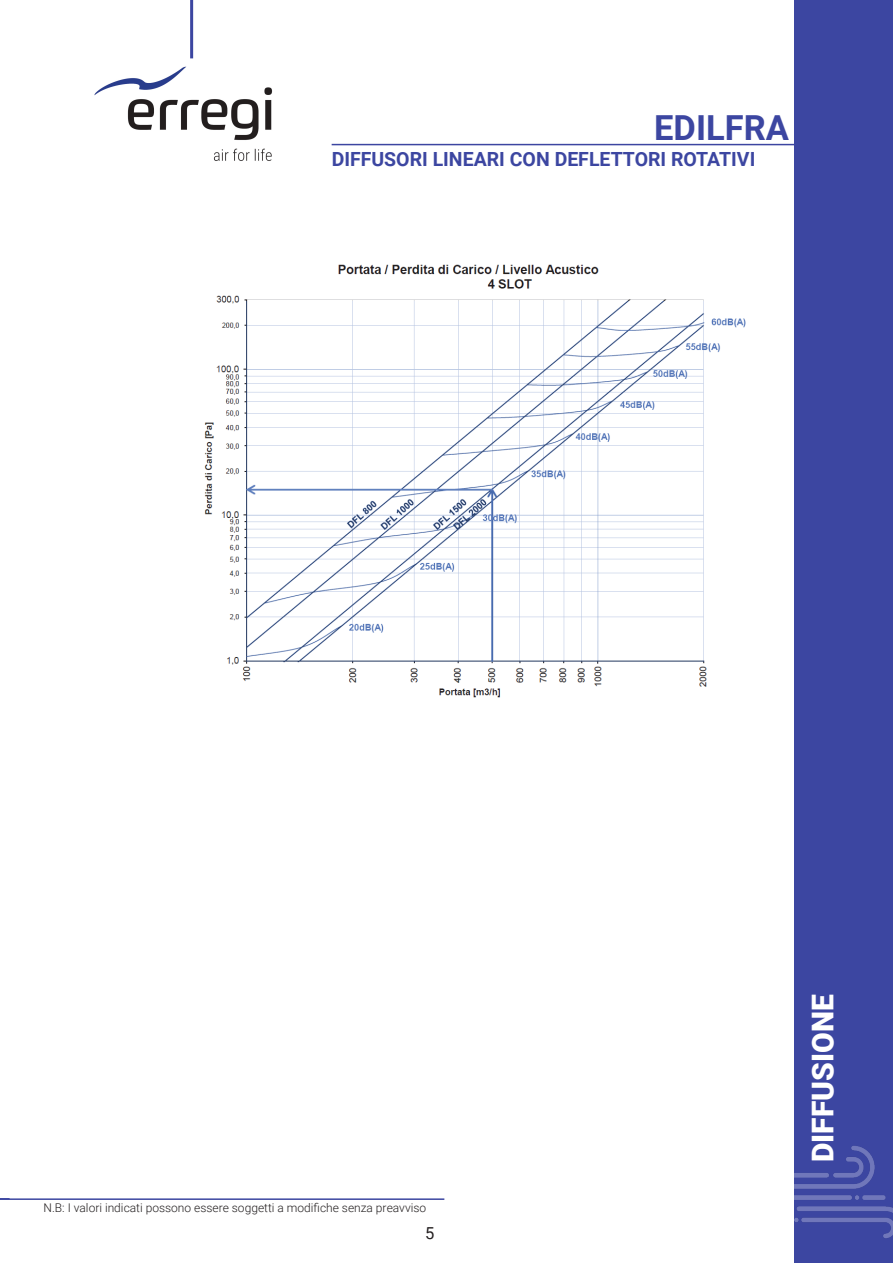
<style>
.page{position:relative;width:893px;height:1263px;background:#fff}
.page>*{position:absolute;margin:0;border:0;box-sizing:border-box;transform-origin:0 0}
.t1{font:700 34.5px "Roboto";color:#3c46a1}
.t2{font:900 30px "Roboto";color:#fff}
.t3{font:700 19.5px "Roboto";color:#3c46a1}
.t4{font:16.5px "Roboto";color:#231f20}
.t5{font:300 12px "Roboto";color:#231f20}
</style>
<div class="page">
<div style="left:795px;top:0;width:98px;height:1263px;background:#3c46a1"></div>
<hr style="left:332px;top:144px;width:483px;height:1px;background:#3c46a1">
<hr style="left:190px;top:0;width:3px;height:58px;background:#3c46a1">
<img style="left:795px;top:1146px;width:98px;height:92px">
<img style="left:94px;top:66px;width:179px;height:95px">
<hr style="left:0;top:1198px;width:444px;height:2px;background:#3c46a1">
<img style="left:204px;top:264px;width:542px;height:434px">
<p class="t1" style="left:654px;top:104px;width:136px">EDILFRA</p>
<p class="t3" style="left:332px;top:145px;width:425px">DIFFUSORI LINEARI CON DEFLETTORI ROTATIVI</p>
<p class="t5" style="left:44px;top:1199px;width:384px">N.B: I valori indicati possono essere soggetti a modifiche senza preavviso</p>
<p class="t4" style="left:425px;top:1221px;width:11px">5</p>
<p class="t2" style="left:802px;top:1162px;width:169px;rotate:-90deg">DIFFUSIONE</p>
</div>
